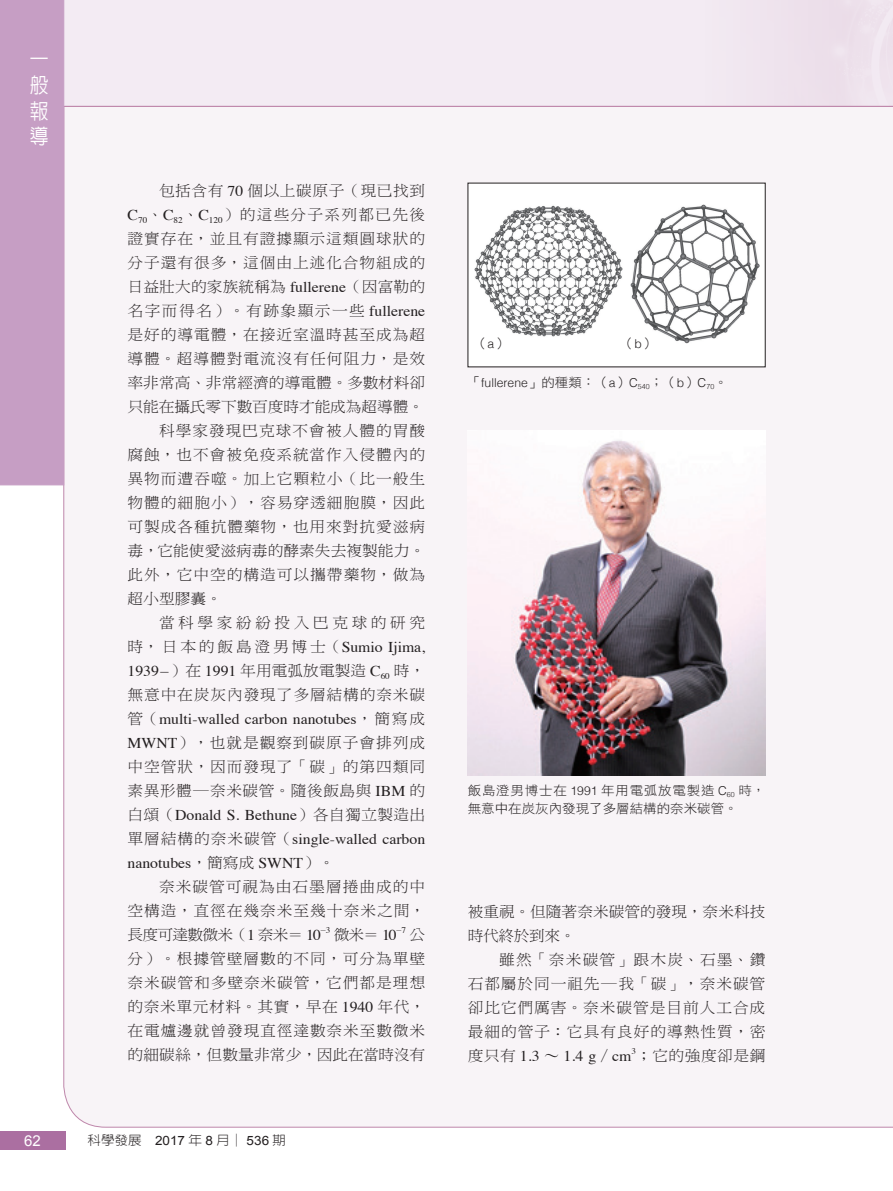
<style>
.page{position:relative;width:893px;height:1191px;background:#fff}
.page>*{position:absolute;margin:0;border:0;box-sizing:border-box;transform-origin:0 0}
.t1{font:500 21px/25.7px "AR New Hei B5";color:#fff;text-align:justify;scale:.9 1}
.A_內文{font:15px/24px "DF Ming Std W3";letter-spacing:.055em;color:#231f20;text-align:justify;scale:1.05 1}
.A_內文-2{font:15px/24px "DF Ming Std W3";letter-spacing:-.005em;color:#231f20;scale:1.05 1}
.t2{font:15px "Arial";color:#fff}
.圖說{font:12.9px/18px "DF Hei Std W3";color:#231f20;scale:1.05 1}
.t3{font:300 12.9px "AR New Hei B5";color:#231f20;scale:1.05 1}
.圖說-2{font:300 12.3px "Helvetica";color:#231f20}
.A_內文-3{font:8.7px "Hira Min Pro W3";color:#231f20;scale:1.05 1}
.A_內文-4{font:8.7px "Times";color:#231f20;scale:1.05 1}
.s1{font-family:"Times"}
.s2{font-family:"Hira Min Pro W3"}
.s3{font-family:"Arial";font-weight:400}
.s4{font-family:"Helvetica";font-weight:300;font-size:12.3px}
.s5{font-family:"DF Hei Std W3";font-weight:400;font-size:12.9px}
</style>
<div class="page">
<div style="left:63px;top:107px;width:830px;height:1021px;background:#f8f4f7"></div>
<hr style="left:0;top:106px;width:893px;height:1px;background:#b6769f">
<div style="left:0;top:0;width:64px;height:485px;background:#c69ec4"></div>
<div style="left:0;top:1131px;width:65px;height:18px;background:#ab6fa1"></div>
<div style="left:468px;top:183px;width:297px;height:184px;background:#fff"></div>
<img style="left:474px;top:204px;width:285px;height:139px">
<img style="left:468px;top:430px;width:297px;height:345px">
<h1 class="t1" style="left:30px;top:47px;width:22px">一般報導</h1>
<p class="A_內文" style="left:128px;top:178px;width:285px;text-indent:31px">包括含有 <span class="s1">70</span> 個以上碳原子（現已找到<span class="s1">C</span><sub>70</sub>、<span class="s1">C</span><sub>82</sub>、<span class="s1">C</span><sub>120</sub>）的這些分子系列都已先後證實存在，並且有證據顯示這類圓球狀的分子還有很多，這個由上述化合物組成的日益壯大的家族統稱為 <span class="s1">fullerene</span>（因富勒的名字而得名）。有跡象顯示一些 <span class="s1">fullerene</span>是好的導電體，在接近室溫時甚至成為超導體。超導體對電流沒有任何阻力，是效率非常高、非常經濟的導電體。多數材料卻只能在攝氏零下數百度時才能成為超導體。</p>
<p class="A_內文" style="left:128px;top:418px;width:285px;text-indent:31px">科學家發現巴克球不會被人體的胃酸腐蝕，也不會被免疫系統當作入侵體內的異物而遭吞噬。加上它顆粒小（比一般生物體的細胞小），容易穿透細胞膜，因此可製成各種抗體藥物，也用來對抗愛滋病毒，它能使愛滋病毒的酵素失去複製能力。此外，它中空的構造可以攜帶藥物，做為超小型膠囊。</p>
<p class="A_內文" style="left:128px;top:610px;width:285px;text-indent:31px">當科學家紛紛投入巴克球的研究時，日本的飯島澄男博士（<span class="s1">Sumio Ijima, 1939</span><span class="s2">−</span>）在 <span class="s1">1991</span> 年用電弧放電製造 <span class="s1">C</span><sub>60</sub> 時，無意中在炭灰內發現了多層結構的奈米碳管（<span class="s1">multi-walled carbon nanotubes</span>，簡寫成<span class="s1">MWNT</span>），也就是觀察到碳原子會排列成中空管狀，因而發現了「碳」的第四類同素異形體─奈米碳管。隨後飯島與 <span class="s1">IBM</span> 的白頌（<span class="s1">Donald S. Bethune</span>）各自獨立製造出單層結構的奈米碳管（<span class="s1">single-walled carbon nanotubes</span>，簡寫成 <span class="s1">SWNT</span>）。</p>
<p class="A_內文" style="left:128px;top:874px;width:285px;text-indent:31px">奈米碳管可視為由石墨層捲曲成的中空構造，直徑在幾奈米至幾十奈米之間，長度可達數微米（<span class="s1">1</span> 奈米＝ <span class="s1">10</span></p>
<p class="A_內文-3" style="left:320px;top:922px;width:11px">−<span class="s1">3</span></p>
<p class="A_內文" style="left:334px;top:922px;width:62px">微米＝ <span class="s1">10</span></p>
<p class="A_內文-3" style="left:396px;top:922px;width:11px">−<span class="s1">7</span></p>
<p class="A_內文" style="left:128px;top:922px;width:285px;text-indent:282px">公分）。根據管壁層數的不同，可分為單壁奈米碳管和多壁奈米碳管，它們都是理想的奈米單元材料。其實，早在 <span class="s1">1940</span> 年代，在電爐邊就曾發現直徑達數奈米至數微米的細碳絲，但數量非常少，因此在當時沒有</p>
<p class="t2" style="left:24px;top:1131px;width:18px">62</p>
<p class="t3" style="left:88px;top:1134px;width:190px">科學發展 <span class="s3">2017</span> 年 <span class="s3">8</span> 月│ <span class="s3">536</span> 期</p>
<p class="圖說" style="left:474px;top:334px;width:34px">（<span class="s4">a</span>）</p>
<p class="圖說" style="left:621px;top:334px;width:34px">（<span class="s4">b</span>）</p>
<p class="圖說-2" style="left:468px;top:372px;width:262px"><span class="s5">「</span>fullerene<span class="s5">」的種類：（</span>a<span class="s5">）</span>C<sub>540</sub><span class="s5">；（</span>b<span class="s5">）</span>C<sub>70</sub><span class="s5">。</span></p>
<p class="圖說" style="left:468px;top:781px;width:285px">飯島澄男博士在 <span class="s4">1991</span> 年用電弧放電製造 <span class="s4">C</span><sub>60</sub> 時，無意中在炭灰內發現了多層結構的奈米碳管。</p>
<p class="A_內文-2" style="left:468px;top:899px;width:285px">被重視。但隨著奈米碳管的發現，奈米科技時代終於到來。</p>
<p class="A_內文" style="left:468px;top:947px;width:285px;text-indent:31px">雖然「奈米碳管」跟木炭、石墨、鑽石都屬於同一祖先─我「碳」，奈米碳管卻比它們厲害。奈米碳管是目前人工合成最細的管子：它具有良好的導熱性質，密度只有 <span class="s1">1.3</span> ∼ <span class="s1">1.4 g</span>／<span class="s1">cm</span> ；它的強度卻是鋼</p>
<p class="A_內文-4" style="left:632px;top:1042px;width:6px">3</p>
</div>
